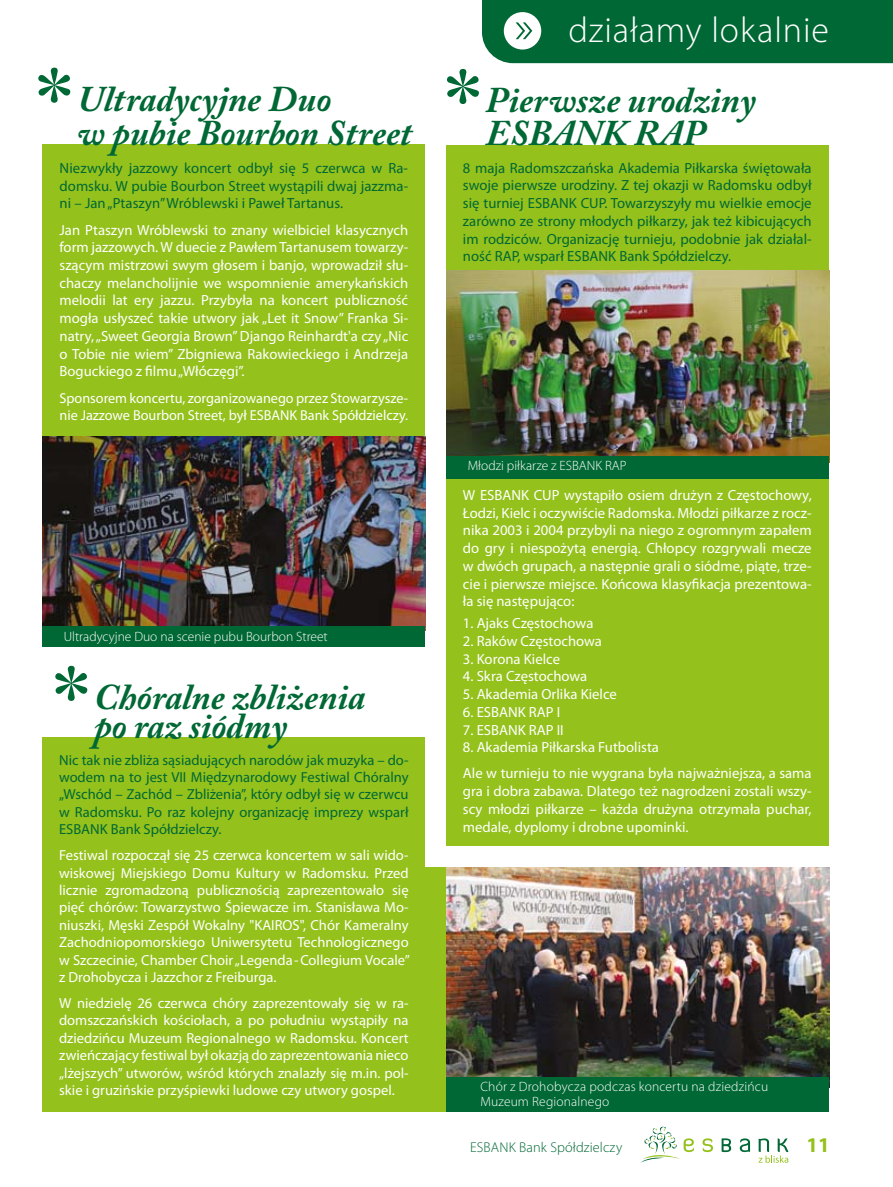
<style>
.page{position:relative;width:893px;height:1187px;background:#fff}
.page>*{position:absolute;margin:0;border:0;box-sizing:border-box;transform-origin:0 0}
.t1{font:italic 700 36px/33px "Adobe Caslon Pro";color:#006834}
.t2{font:300 36px "Myriad Pro";letter-spacing:.025em;color:#fff}
.t3{font:700 21px "Myriad Pro";color:#94c11c}
.t4{font:14.7px/17.7px "Myriad Pro";color:#fff;text-align:justify}
.t5{font:14.7px/17.7px "Myriad Pro";color:#006834;text-align:justify}
.t6{font:14.55px/17.4px "Myriad Pro";color:#fff;text-align:justify}
.t7{font:14.55px/17.4px "Myriad Pro";color:#006834;text-align:justify}
.t8{font:14.4px/17.7px "Myriad Pro";color:#fff}
.t9{font:300 14.25px "Myriad Pro";letter-spacing:.01em;color:#006834}
.t10{font:300 13.5px/14.7px "Myriad Pro";letter-spacing:.005em;color:#fff}
</style>
<div class="page">
<svg style="left:641px;top:1126px;width:53px;height:36px"></svg>
<svg style="left:702px;top:1138px;width:11px;height:13px"></svg>
<svg style="left:722px;top:1138px;width:9px;height:13px"></svg>
<svg style="left:740px;top:1138px;width:10px;height:13px"></svg>
<svg style="left:759px;top:1138px;width:29px;height:24px"></svg>
<div style="left:446px;top:145px;width:383px;height:700px;background:#94c11c"></div>
<div style="left:43px;top:145px;width:382px;height:474px;background:#94c11c"></div>
<div style="left:43px;top:737px;width:382px;height:374px;background:#94c11c"></div>
<div style="left:420px;top:867px;width:409px;height:244px;background:#94c11c"></div>
<div style="left:482px;top:0;width:411px;height:63px;background:#006834"></div>
<svg style="left:447px;top:69px;width:32px;height:35px"></svg>
<svg style="left:38px;top:68px;width:33px;height:35px"></svg>
<svg style="left:55px;top:665px;width:33px;height:36px"></svg>
<img style="left:446px;top:270px;width:383px;height:185px">
<div style="left:446px;top:455px;width:383px;height:23px;background:#006834"></div>
<img style="left:446px;top:867px;width:383px;height:209px">
<div style="left:446px;top:1076px;width:383px;height:35px;background:#006834"></div>
<img style="left:43px;top:436px;width:382px;height:190px">
<div style="left:43px;top:626px;width:382px;height:20px;background:#006834"></div>
<h1 class="t1" style="left:77px;top:81px;width:336px;line-height:34.5px">Ultradycyjne Duo<br>w pubie Bourbon Street</h1>
<p class="t5" style="left:60px;top:159px;width:350px">Niezwykły jazzowy koncert odbył się 5 czerwca w Ra&shy;domsku. W pubie Bourbon Street wystąpili dwaj jazzma&shy;ni – Jan „Ptaszyn” Wróblewski i Paweł Tartanus.</p>
<p class="t4" style="left:60px;top:220px;width:350px">Jan Ptaszyn Wróblewski to znany wielbiciel klasycznych form jazzowych. W duecie z Pawłem Tartanusem towarzy&shy;szącym mistrzowi swym głosem i banjo, wprowadził słu&shy;chaczy melancholijnie we wspomnienie amerykańskich melodii lat ery jazzu. Przybyła na koncert publiczność mogła usłyszeć takie utwory jak „Let it Snow” Franka Si&shy;natry, „Sweet Georgia Brown” Django Reinhardt'a czy „Nic o Tobie nie wiem” Zbigniewa Rakowieckiego i Andrzeja Boguckiego z filmu „Włóczęgi”.</p>
<p class="t8" style="left:60px;top:388px;width:350px">Sponsorem koncertu, zorganizowanego przez Stowarzysze&shy;nie Jazzowe Bourbon Street, był ESBANK Bank Spółdzielczy.</p>
<p class="t10" style="left:64px;top:629px;width:265px">Ultradycyjne Duo na scenie pubu Bourbon Street</p>
<h1 class="t1" style="left:94px;top:682px;width:273px;line-height:28.5px">Chóralne zbliżenia po raz siódmy</h1>
<p class="t7" style="left:59px;top:750px;width:351px">Nic tak nie zbliża sąsiadujących narodów jak muzyka – do&shy;wodem na to jest VII Międzynarodowy Festiwal Chóralny „Wschód – Zachód – Zbliżenia”, który odbył się w czerwcu w Radomsku. Po raz kolejny organizację imprezy wsparł ESBANK Bank Spółdzielczy.</p>
<p class="t6" style="left:59px;top:846px;width:352px">Festiwal rozpoczął się 25 czerwca koncertem w sali wido&shy;wiskowej Miejskiego Domu Kultury w Radomsku. Przed licznie zgromadzoną publicznością zaprezentowało się pięć chórów: Towarzystwo Śpiewacze im. Stanisława Mo&shy;niuszki, Męski Zespół Wokalny "KAIROS", Chór Kameralny Zachodniopomorskiego Uniwersytetu Technologicznego w Szczecinie, Chamber Choir „Legenda- Collegium Vocale” z Drohobycza i Jazzchor z Freiburga.</p>
<p class="t6" style="left:59px;top:994px;width:351px">W niedzielę 26 czerwca chóry zaprezentowały się w ra&shy;domszczańskich kościołach, a po południu wystąpiły na dziedzińcu Muzeum Regionalnego w Radomsku. Koncert zwieńczający festiwal był okazją do zaprezentowania nieco „lżejszych” utworów, wśród których znalazły się m.in. pol&shy;skie i gruzińskie przyśpiewki ludowe czy utwory gospel.</p>
<h1 class="t2" style="left:568px;top:10px;width:262px">działamy lokalnie</h1>
<h1 class="t1" style="left:486px;top:83px;width:272px">Pierwsze urodziny<br>ESBANK RAP</h1>
<p class="t5" style="left:463px;top:159px;width:350px">8 maja Radomszczańska Akademia Piłkarska świętowała swoje pierwsze urodziny. Z tej okazji w Radomsku odbył się turniej ESBANK CUP. Towarzyszyły mu wielkie emocje zarówno ze strony młodych piłkarzy, jak też kibicujących im rodziców. Organizację turnieju, podobnie jak działal&shy;ność RAP, wsparł ESBANK Bank Spółdzielczy.</p>
<p class="t10" style="left:468px;top:458px;width:160px">Młodzi piłkarze z ESBANK RAP</p>
<p class="t4" style="left:463px;top:486px;width:350px">W ESBANK CUP wystąpiło osiem drużyn z Częstochowy, Łodzi, Kielc i oczywiście Radomska. Młodzi piłkarze z rocz&shy;nika 2003 i 2004 przybyli na niego z ogromnym zapałem do gry i niespożytą energią. Chłopcy rozgrywali mecze w dwóch grupach, a następnie grali o siódme, piąte, trze&shy;cie i pierwsze miejsce. Końcowa klasyfikacja prezentowa&shy;ła się następująco:</p>
<p class="t4" style="left:463px;top:614px;width:132px">1. Ajaks Częstochowa</p>
<p class="t4" style="left:463px;top:632px;width:141px">2. Raków Częstochowa</p>
<p class="t4" style="left:463px;top:649px;width:99px">3. Korona Kielce</p>
<p class="t4" style="left:463px;top:667px;width:126px">4. Skra Częstochowa</p>
<p class="t4" style="left:463px;top:685px;width:155px">5. Akademia Orlika Kielce</p>
<p class="t4" style="left:463px;top:702px;width:99px">6. ESBANK RAP I</p>
<p class="t4" style="left:463px;top:720px;width:102px">7. ESBANK RAP II</p>
<p class="t4" style="left:463px;top:733px;width:350px;line-height:26.2px">8. Akademia Piłkarska Futbolista<br>Ale w turnieju to nie wygrana była najważniejsza, a sama</p>
<p class="t4" style="left:463px;top:782px;width:350px">gra i dobra zabawa. Dlatego też nagrodzeni zostali wszy&shy;scy młodzi piłkarze – każda drużyna otrzymała puchar, medale, dyplomy i drobne upominki.</p>
<p class="t10" style="left:480px;top:1079px;width:289px">Chór z Drohobycza podczas koncertu na dziedzińcu<br>Muzeum Regionalnego</p>
<p class="t9" style="left:470px;top:1139px;width:154px">ESBANK Bank Spółdzielczy</p>
<h2 class="t3" style="left:806px;top:1131px;width:25px">11</h2>
</div>
